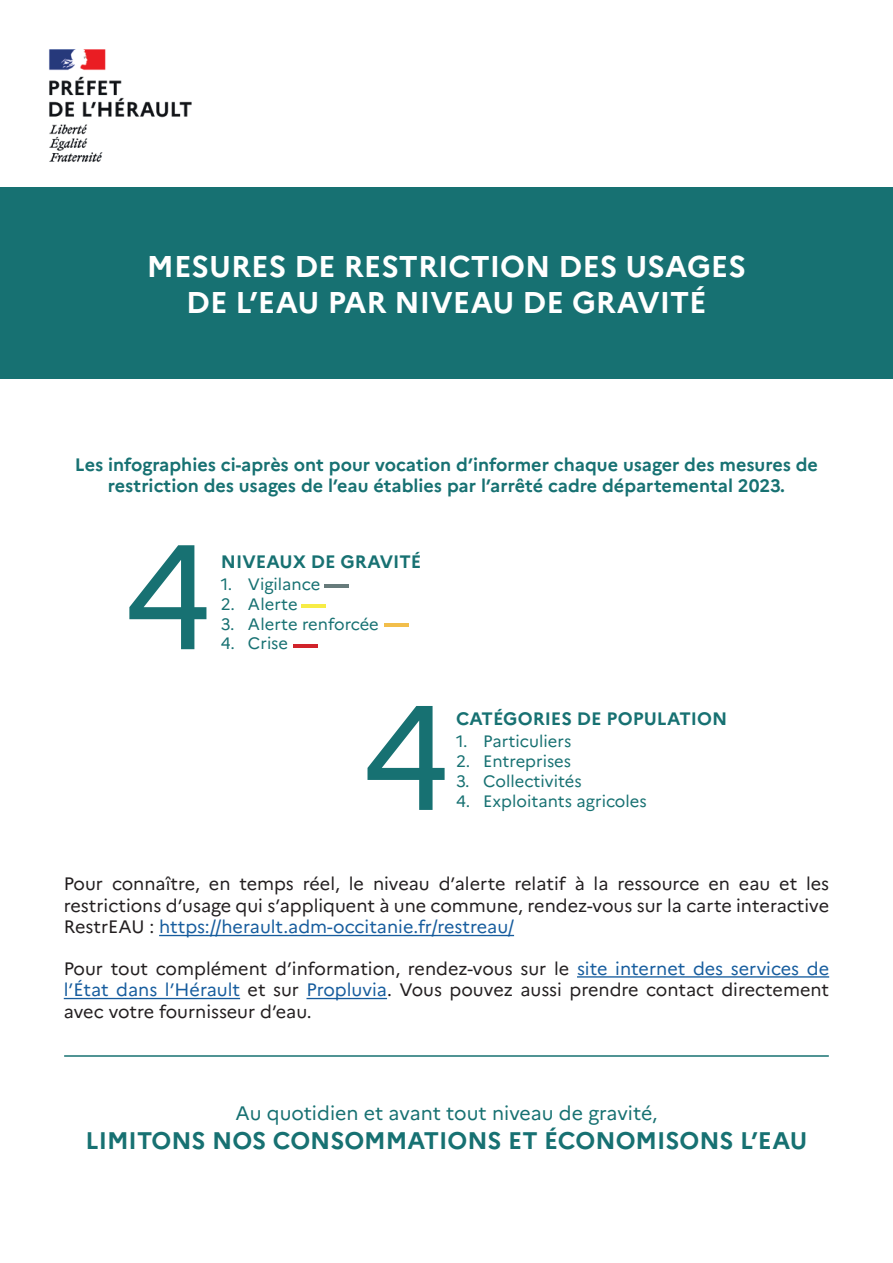
<style>
.page{position:relative;width:893px;height:1263px;background:#fff}
.page>*{position:absolute;margin:0;border:0;box-sizing:border-box;transform-origin:0 0}
.t1{font:148.5px "Marianne";color:#177172}
.t2{font:700 30px/36px "Marianne";color:#fff;text-align:center}
.t3{font:700 24px "Marianne";color:#177172}
.t4{font:19.5px "Marianne";color:#177172}
.t5{font:18px/21.6px "Marianne";color:#231f20;text-align:justify}
.t6{font:700 18px/21.6px "Marianne";color:#177172;text-align:center}
.t7{font:16.5px "Marianne";color:#177172}
.s1{color:#175d9e}
</style>
<div class="page">
<img style="left:49px;top:49px;width:143px;height:113px">
<hr style="left:159px;top:935px;width:355px;height:1px;background:#175d9e">
<hr style="left:577px;top:976px;width:252px;height:1px;background:#175d9e">
<hr style="left:64px;top:998px;width:176px;height:1px;background:#175d9e">
<hr style="left:306px;top:998px;width:81px;height:1px;background:#175d9e">
<div style="left:0;top:188px;width:893px;height:191px;background:#177172"></div>
<hr style="left:64px;top:1055px;width:765px;height:2px;background:#177172">
<hr style="left:324px;top:584px;width:25px;height:4px;background:#677b7b">
<hr style="left:301px;top:604px;width:25px;height:4px;background:#f7ec45">
<hr style="left:384px;top:623px;width:25px;height:4px;background:#f2be4b">
<hr style="left:293px;top:644px;width:24px;height:4px;background:#d1232a">
<h2 class="t2" style="left:147px;top:248px;width:600px">MESURES DE RESTRICTION DES USAGES<br>DE L’EAU PAR NIVEAU DE GRAVITÉ</h2>
<p class="t6" style="left:75px;top:453px;width:745px">Les infographies ci-après ont pour vocation d’informer chaque usager des mesures de restriction des usages de l’eau établies par l’arrêté cadre départemental 2023.</p>
<h1 class="t1" style="left:123px;top:506px;width:91px">4</h1>
<p class="t6" style="left:221px;top:550px;width:202px">NIVEAUX DE GRAVITÉ</p>
<p class="t7" style="left:221px;top:574px;width:101px">1. Vigilance</p>
<p class="t7" style="left:221px;top:594px;width:78px">2. Alerte</p>
<p class="t7" style="left:221px;top:613px;width:159px">3. Alerte renforcée</p>
<p class="t7" style="left:221px;top:633px;width:69px">4. Crise</p>
<h1 class="t1" style="left:362px;top:666px;width:91px">4</h1>
<p class="t6" style="left:456px;top:708px;width:272px">CATÉGORIES DE POPULATION</p>
<p class="t7" style="left:456px;top:731px;width:117px">1. Particuliers</p>
<p class="t7" style="left:456px;top:751px;width:116px">2. Entreprises</p>
<p class="t7" style="left:456px;top:771px;width:127px">3. Collectivités</p>
<p class="t7" style="left:456px;top:791px;width:192px">4. Exploitants agricoles</p>
<p class="t5" style="left:64px;top:873px;width:767px">Pour connaître, en temps réel, le niveau d’alerte relatif à la ressource en eau et les restrictions d’usage qui s’appliquent à une commune, rendez-vous sur la carte interactive RestrEAU : <span class="s1">https://herault.adm-occitanie.fr/restreau/</span></p>
<p class="t5" style="left:64px;top:957px;width:767px">Pour tout complément d’information, rendez-vous sur le <span class="s1">site internet des services de l’État dans l’Hérault</span> et sur <span class="s1">Propluvia</span>. Vous pouvez aussi prendre contact directement avec votre fournisseur d’eau.</p>
<p class="t4" style="left:235px;top:1101px;width:423px">Au quotidien et avant tout niveau de gravité,</p>
<h3 class="t3" style="left:86px;top:1126px;width:723px">LIMITONS NOS CONSOMMATIONS ET ÉCONOMISONS L’EAU</h3>
</div>
